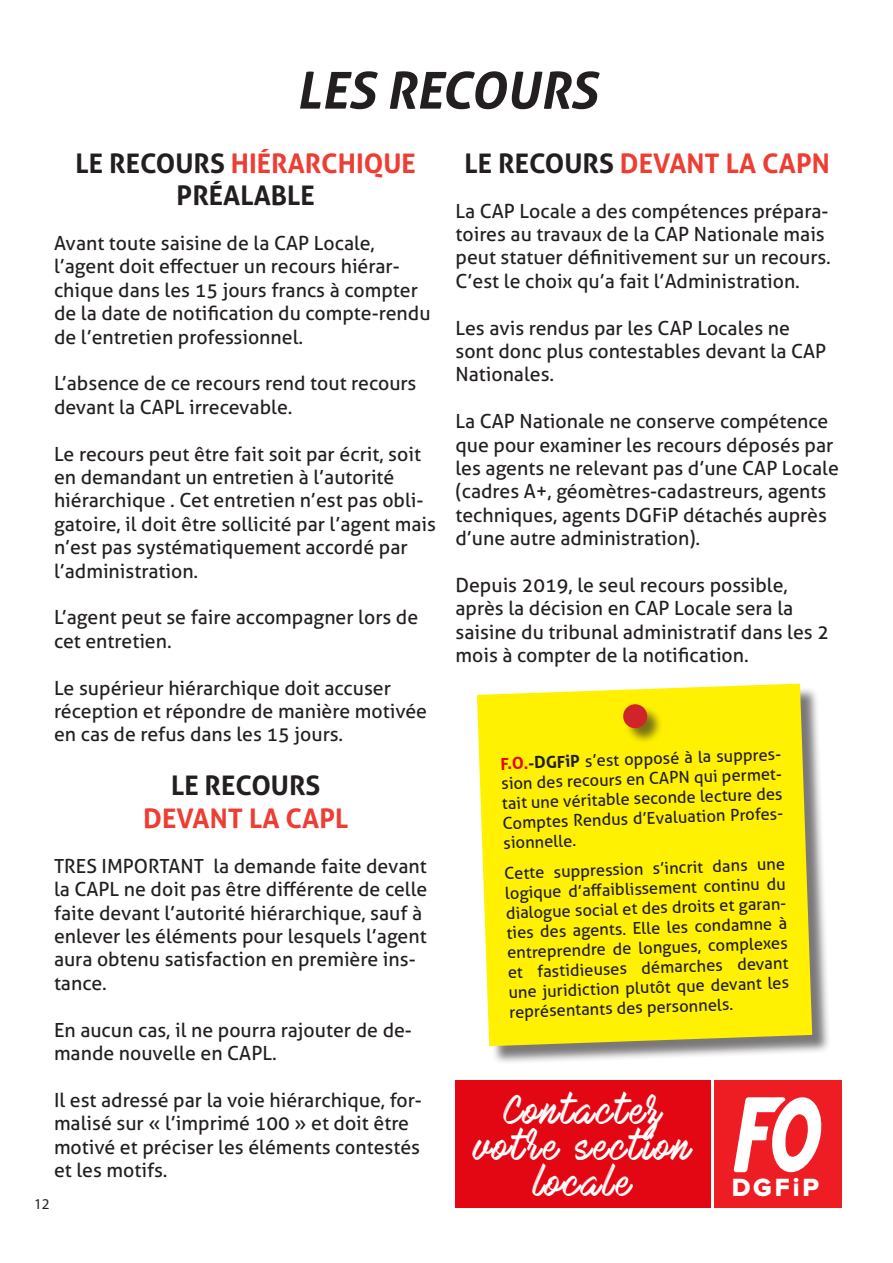
<style>
.page{position:relative;width:893px;height:1263px;background:#fff}
.page>*{position:absolute;margin:0;border:0;box-sizing:border-box;transform-origin:0 0}
.t1{font:italic 700 51px "Aller";color:#231f20}
.t2{font:36px/36px "Mark My Words";letter-spacing:.08em;color:#fff;text-align:center}
.t3{font:700 27px "Aller";color:#ee3e34}
.t4{font:700 27px "Aller";color:#231f20}
.t5{font:25.8px "Proxima Nova Extrabld";letter-spacing:.11em;color:#fff}
.t6{font:19.5px/23.4px "Aller";color:#231f20}
.t7{font:16.5px/19.8px "Aller";color:#231f20}
.t8{font:15px "Myriad Pro";color:#231f20}
.s1{color:#231f20}
.s2{font-weight:700;color:#e30713}
.s3{font-weight:700}
</style>
<div class="page">
<div style="left:455px;top:1080px;width:255px;height:128px;background:#e30713"></div>
<div style="left:714px;top:1080px;width:128px;height:128px;background:#ee1d23"></div>
<svg style="left:734px;top:1097px;width:88px;height:75px"></svg>
<div style="left:480px;top:686px;width:351px;height:378px;background:#231f20;opacity:.6"></div>
<div style="left:477px;top:684px;width:335px;height:362px;background:#fff101"></div>
<div style="left:624px;top:705px;width:39px;height:39px;background:#231f20;opacity:.6"></div>
<div style="left:623px;top:704px;width:24px;height:24px;background:#d1232a;border-radius:50%"></div>
<p class="t1" style="left:296px;top:59px;width:302px">LES RECOURS</p>
<p class="t3" style="left:76px;top:146px;width:342px"><span class="s1">LE RECOURS</span> HIÉRARCHIQUE</p>
<p class="t4" style="left:177px;top:179px;width:140px">PRÉALABLE</p>
<p class="t6" style="left:54px;top:231px;width:378px">Avant toute saisine de la CAP Locale, l’agent doit effectuer un recours hiérar&shy;chique dans les 15 jours francs à compter de la date de notification du compte-rendu de l’entretien professionnel.</p>
<p class="t6" style="left:54px;top:372px;width:364px">L’absence de ce recours rend tout recours devant la CAPL irrecevable.</p>
<p class="t6" style="left:54px;top:442px;width:384px">Le recours peut être fait soit par écrit, soit en demandant un entretien à l’autorité hiérarchique . Cet entretien n’est pas obli&shy;gatoire, il doit être sollicité par l’agent mais n’est pas systématiquement accordé par l’administration.</p>
<p class="t6" style="left:54px;top:606px;width:366px">L’agent peut se faire accompagner lors de cet entretien.</p>
<p class="t6" style="left:54px;top:676px;width:375px">Le supérieur hiérarchique doit accuser réception et répondre de manière motivée en cas de refus dans les 15 jours.</p>
<p class="t4" style="left:171px;top:769px;width:151px">LE RECOURS</p>
<p class="t3" style="left:143px;top:801px;width:207px">DEVANT LA CAPL</p>
<p class="t6" style="left:54px;top:854px;width:375px">TRES IMPORTANT la demande faite devant la CAPL ne doit pas être différente de celle faite devant l’autorité hiérarchique, sauf à enlever les éléments pour lesquels l’agent aura obtenu satisfaction en première ins&shy;tance.</p>
<p class="t6" style="left:54px;top:1018px;width:359px">En aucun cas, il ne pourra rajouter de de&shy;mande nouvelle en CAPL.</p>
<p class="t6" style="left:54px;top:1088px;width:369px">Il est adressé par la voie hiérarchique, for&shy;malisé sur « l’imprimé 100 » et doit être motivé et préciser les éléments contestés et les motifs.</p>
<p class="t8" style="left:34px;top:1195px;width:17px">12</p>
<p class="t3" style="left:465px;top:146px;width:367px"><span class="s1">LE RECOURS</span> DEVANT LA CAPN</p>
<p class="t6" style="left:455px;top:199px;width:377px">La CAP Locale a des compétences prépara&shy;toires au travaux de la CAP Nationale mais peut statuer définitivement sur un recours.<br>C’est le choix qu’a fait l’Administration.</p>
<p class="t6" style="left:455px;top:316px;width:372px">Les avis rendus par les CAP Locales ne sont donc plus contestables devant la CAP<br>Nationales.</p>
<p class="t6" style="left:455px;top:409px;width:385px">La CAP Nationale ne conserve compétence que pour examiner les recours déposés par les agents ne relevant pas d’une CAP Locale (cadres A+, géomètres-cadastreurs, agents techniques, agents DGFiP détachés auprès d’une autre administration).</p>
<p class="t6" style="left:455px;top:573px;width:375px">Depuis 2019, le seul recours possible, après la décision en CAP Locale sera la saisine du tribunal administratif dans les 2 mois à compter de la notification.</p>
<p class="t7" style="left:500px;top:754px;width:284px;rotate:-2deg"><span class="s2">F.O.</span><span class="s3">-DGFiP</span> s’est opposé à la suppres&shy;sion des recours en CAPN qui permet&shy;tait une véritable seconde lecture des<br>Comptes Rendus d’Evaluation Profes&shy;sionnelle.</p>
<p class="t7" style="left:504px;top:863px;width:284px;rotate:-2deg">Cette suppression s’incrit dans une logique d’aff aiblissement continu du dialogue social et des droits et garan&shy;ties des agents. Elle les condamne à entreprendre de longues, complexes et fastidieuses démarches devant une juridiction plutôt que devant les représentants des personnels.</p>
<p class="t2" style="left:504px;top:1094px;width:159px">Contactez</p>
<p class="t2" style="left:474px;top:1130px;width:218px">votre section locale</p>
<p class="t5" style="left:732px;top:1175px;width:89px">DGFiP</p>
</div>
